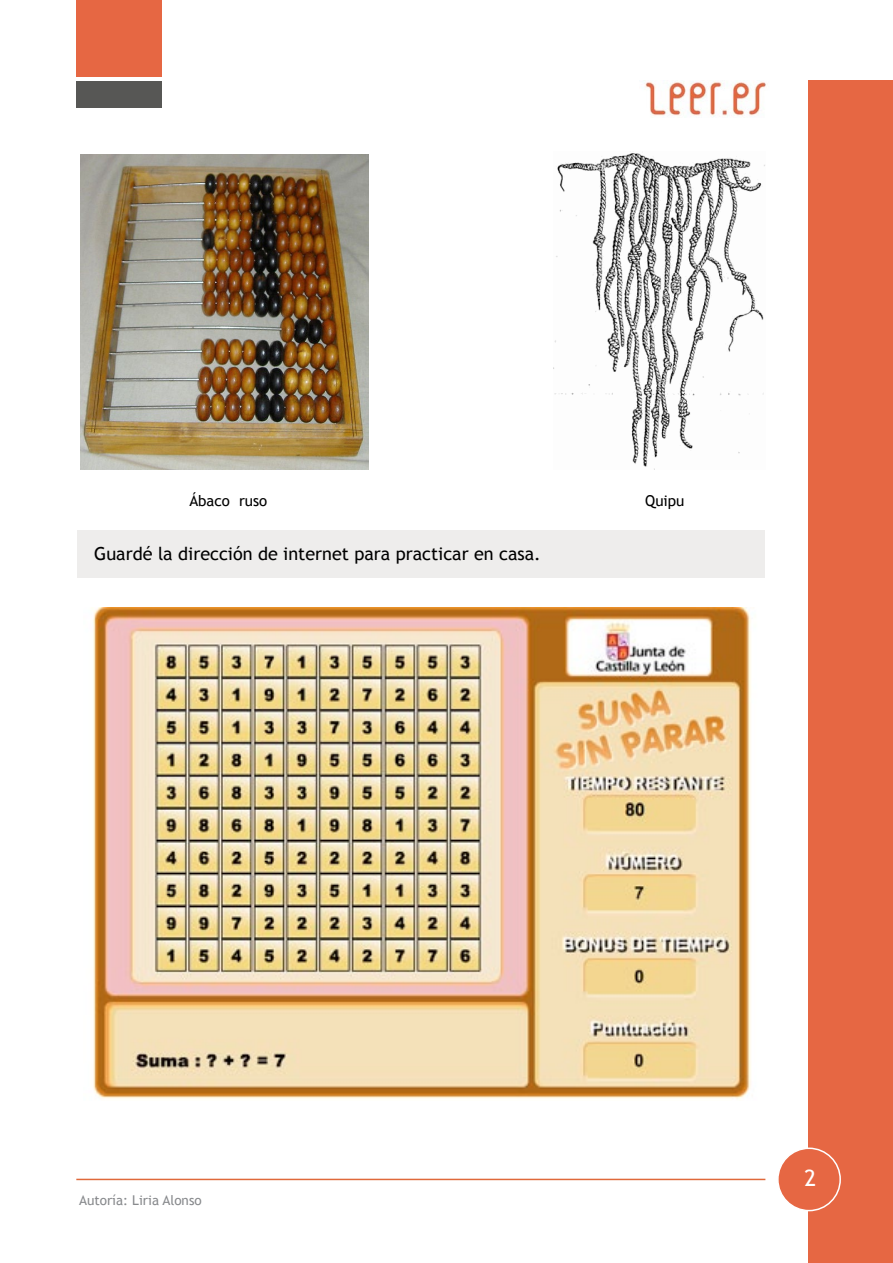
<style>
.page{position:relative;width:893px;height:1263px;background:#fff}
.page>*{position:absolute;margin:0;border:0;box-sizing:border-box;transform-origin:0 0}
.t1{font:22.5px "Trebuchet MS";color:#fff}
.t2{font:18px "Trebuchet MS";color:#000}
.t3{font:15px "Trebuchet MS";color:#000}
.t4{font:13.5px "Trebuchet MS";color:#888a8d}
</style>
<div class="page">
<div style="left:808px;top:81px;width:85px;height:1182px;background:#e66743"></div>
<div style="left:76px;top:0;width:85px;height:77px;background:#e66743"></div>
<div style="left:76px;top:81px;width:85px;height:27px;background:#575755"></div>
<hr style="left:76px;top:1179px;width:689px;height:1px;background:#e0693b">
<div style="left:778px;top:1148px;width:62px;height:62px;background:#e66743;border-radius:50%"></div>
<div style="left:777px;top:1147px;width:64px;height:64px;border:2px solid #fff;border-radius:50%"></div>
<img style="left:645px;top:81px;width:121px;height:36px">
<img style="left:81px;top:155px;width:287px;height:315px">
<img style="left:553px;top:153px;width:212px;height:317px">
<div style="left:77px;top:530px;width:688px;height:47px;background:#eeedec"></div>
<img style="left:93px;top:607px;width:658px;height:492px">
<p class="t3" style="left:189px;top:492px;width:79px">Ábaco ruso</p>
<p class="t3" style="left:645px;top:492px;width:41px">Quipu</p>
<p class="t2" style="left:94px;top:543px;width:448px">Guardé la dirección de internet para practicar en casa.</p>
<p class="t4" style="left:79px;top:1192px;width:124px">Autoría: Liria Alonso</p>
<p class="t1" style="left:804px;top:1165px;width:13px">2</p>
</div>
